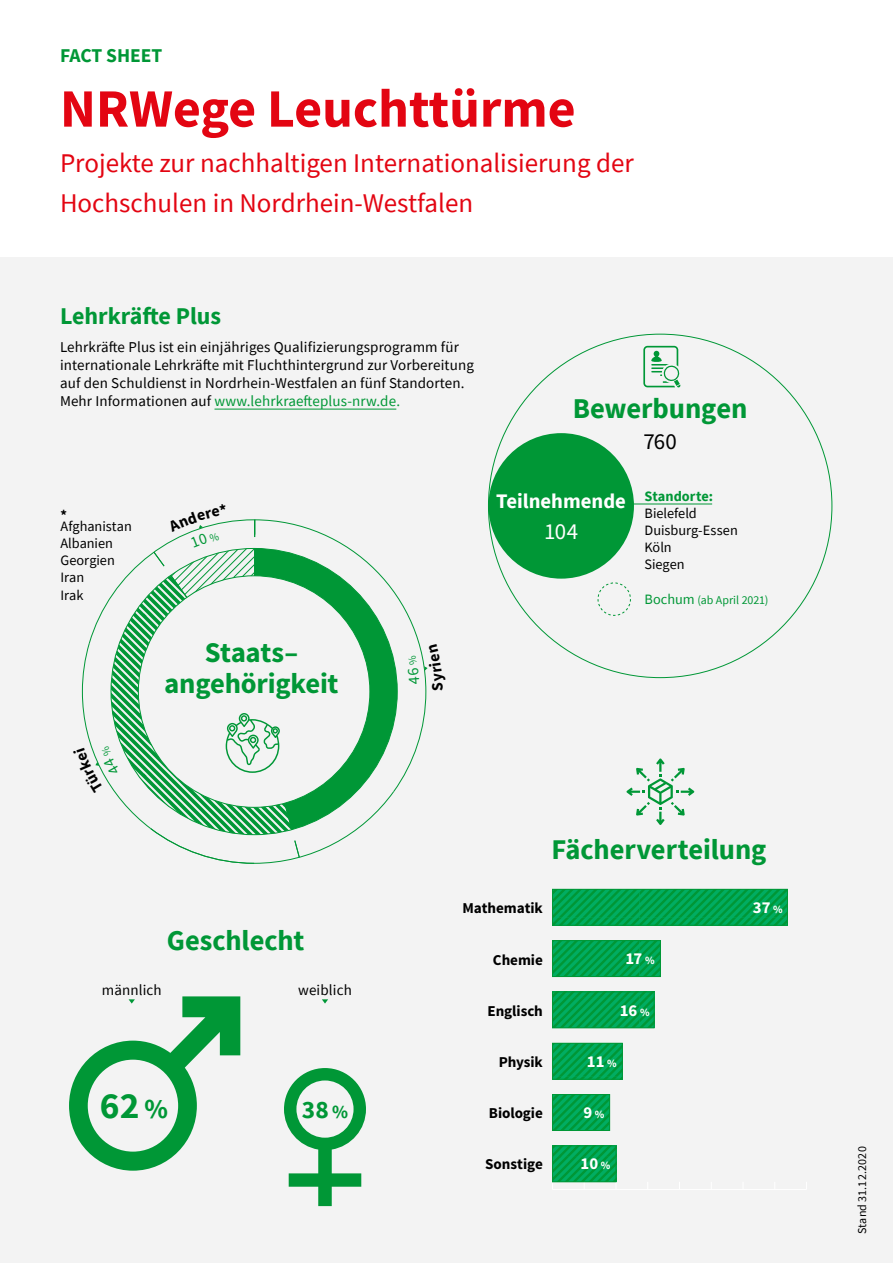
<style>
.page{position:relative;width:893px;height:1263px;background:#fff}
.page>*{position:absolute;margin:0;border:0;box-sizing:border-box;transform-origin:0 0}
.t1{font:700 54px "Source Sans Pro";color:#e30512}
.t2{font:700 37.35px "Source Sans Pro";color:#009736}
.t3{font:700 28.65px/31px "Source Sans Pro";letter-spacing:-.01em;color:#009736;text-align:center}
.t4{font:700 28.5px "Source Sans Pro";letter-spacing:-.005em;color:#009736}
.t5{font:27px/40.5px "Source Sans Pro";color:#e30512}
.t6{font:700 25.35px "Source Sans Pro";color:#009736}
.t7{font:700 24px "Source Sans Pro";color:#009736}
.t8{font:22.95px "Source Sans Pro";color:#000}
.t9{font:22.95px "Source Sans Pro";color:#fff}
.t10{font:700 20.7px "Source Sans Pro";color:#fff}
.t11{font:700 19.5px "Source Sans Pro";color:#009736}
.t12{font:700 16.65px "Source Sans Pro";letter-spacing:.005em;color:#fff}
.t13{font:700 15.15px "Source Sans Pro";letter-spacing:-.005em;color:#000}
.t14{font:15px/18px "Source Sans Pro";letter-spacing:.01em;color:#000}
.t15{font:14.25px/17.1px "Source Sans Pro";color:#000}
.t16{font:700 14.25px "Source Sans Pro";color:#009736}
.t17{font:700 14.25px "Source Sans Pro";color:#000}
.t18{font:12px "Source Sans Pro";letter-spacing:.01em;color:#000}
.t19{font:11.85px "Source Sans Pro";letter-spacing:-.005em;color:#009736}
.s1{color:#009736}
.s2{font-size:14.25px}
.s3{font-size:27.45px}
.s4{font-size:18.6px}
.s5{font-size:11.1px}
</style>
<div class="page">
<div style="left:0;top:258px;width:893px;height:1005px;background:#f3f3f3"></div>
<hr style="left:214px;top:409px;width:182px;height:1px;background:#009736">
<svg style="left:397px;top:595px;width:30px;height:193px"></svg>
<hr style="left:552px;top:1189px;width:254px;height:1px;background:#fff">
<svg style="left:554px;top:1148px;width:60px;height:32px;background:#00a34f"></svg>
<div style="left:552px;top:1146px;width:64px;height:36px;border:1px solid #009736"></div>
<svg style="left:554px;top:1096px;width:54px;height:33px;background:#00a34f"></svg>
<div style="left:552px;top:1094px;width:58px;height:37px;border:1px solid #009736"></div>
<svg style="left:554px;top:1045px;width:66px;height:32px;background:#00a34f"></svg>
<div style="left:552px;top:1043px;width:70px;height:36px;border:1px solid #009736"></div>
<svg style="left:554px;top:994px;width:98px;height:32px;background:#00a34f"></svg>
<div style="left:552px;top:992px;width:102px;height:36px;border:1px solid #009736"></div>
<svg style="left:554px;top:942px;width:105px;height:33px;background:#00a34f"></svg>
<div style="left:552px;top:940px;width:109px;height:37px;border:1px solid #009736"></div>
<svg style="left:554px;top:891px;width:232px;height:32px;background:#00a34f"></svg>
<div style="left:552px;top:889px;width:236px;height:36px;border:1px solid #009736"></div>
<div style="left:488px;top:433px;width:146px;height:146px;background:#009736;border-radius:50%"></div>
<div style="left:598px;top:582px;width:33px;height:34px;border:1px dashed #009736;border-radius:50%"></div>
<hr style="left:605px;top:504px;width:107px;height:1px;background:#009736">
<svg style="left:643px;top:346px;width:38px;height:42px"></svg>
<svg style="left:322px;top:999px;width:6px;height:4px"></svg>
<svg style="left:69px;top:996px;width:171px;height:175px"></svg>
<svg style="left:284px;top:1068px;width:82px;height:138px"></svg>
<svg style="left:626px;top:758px;width:68px;height:67px"></svg>
<svg style="left:81px;top:519px;width:316px;height:345px"></svg>
<svg style="left:408px;top:644px;width:20px;height:46px"></svg>
<h3 class="t11" style="left:60px;top:42px;width:104px">FACT SHEET</h3>
<h1 class="t1" style="left:60px;top:72px;width:517px">NRWege Leuchttürme</h1>
<h3 class="t5" style="left:60px;top:142px;width:575px">Projekte zur nachhaltigen Internationalisierung der<br>Hochschulen in Nordrhein-Westfalen</h3>
<h3 class="t7" style="left:60px;top:300px;width:163px">Lehrkräfte Plus</h3>
<p class="t14" style="left:60px;top:338px;width:415px">Lehrkräfte Plus ist ein einjähriges Qualifizierungsprogramm für internationale Lehrkräfte mit Fluchthintergrund zur Vorbereitung auf den Schuldienst in Nordrhein-Westfalen an fünf Standorten.<br>Mehr Informationen auf <span class="s1">www.lehrkraefteplus-nrw.de.</span></p>
<p class="t17" style="left:61px;top:505px;width:8px">*</p>
<p class="t15" style="left:61px;top:517px;width:73px">Afghanistan<br>Albanien<br>Georgien<br>Iran<br>Irak</p>
<h3 class="t3" style="left:164px;top:638px;width:176px">Staats– angehörigkeit</h3>
<h3 class="t3" style="left:573px;top:393px;width:176px">Bewerbungen</h3>
<h3 class="t8" style="left:643px;top:427px;width:35px">760</h3>
<h3 class="t10" style="left:496px;top:487px;width:131px">Teilnehmende</h3>
<h3 class="t9" style="left:544px;top:517px;width:35px">104</h3>
<p class="t16" style="left:645px;top:486px;width:70px">Standorte:</p>
<p class="t15" style="left:645px;top:505px;width:95px">Bielefeld<br>Duisburg-Essen<br>Köln<br>Siegen</p>
<p class="t19" style="left:645px;top:592px;width:125px"><span class="s2">Bochum</span> (ab April 2021)</p>
<h3 class="t4" style="left:551px;top:830px;width:216px">Fächerverteilung</h3>
<h3 class="t4" style="left:167px;top:922px;width:139px">Geschlecht</h3>
<p class="t14" style="left:102px;top:980px;width:61px">männlich</p>
<h2 class="t2" style="left:100px;top:1080px;width:70px">62<span class="s3">%</span></h2>
<p class="t14" style="left:298px;top:980px;width:55px">weiblich</p>
<h3 class="t6" style="left:302px;top:1092px;width:48px">38<span class="s4">%</span></h3>
<p class="t13" style="left:462px;top:899px;width:82px">Mathematik</p>
<p class="t12" style="left:753px;top:897px;width:32px">37 <span class="s5">%</span></p>
<p class="t13" style="left:493px;top:950px;width:51px">Chemie</p>
<p class="t12" style="left:625px;top:948px;width:31px">17 <span class="s5">%</span></p>
<p class="t13" style="left:488px;top:1001px;width:57px">Englisch</p>
<p class="t13" style="left:499px;top:1052px;width:46px">Physik</p>
<p class="t13" style="left:489px;top:1103px;width:55px">Biologie</p>
<p class="t13" style="left:485px;top:1154px;width:59px">Sonstige</p>
<p class="t12" style="left:620px;top:999px;width:31px">16 <span class="s5">%</span></p>
<p class="t12" style="left:587px;top:1050px;width:31px">11 <span class="s5">%</span></p>
<p class="t12" style="left:583px;top:1102px;width:23px">9 <span class="s5">%</span></p>
<p class="t12" style="left:581px;top:1153px;width:31px">10 <span class="s5">%</span></p>
<p class="t18" style="left:855px;top:1234px;width:89px;rotate:-90deg">Stand 31.12.2020</p>
</div>
